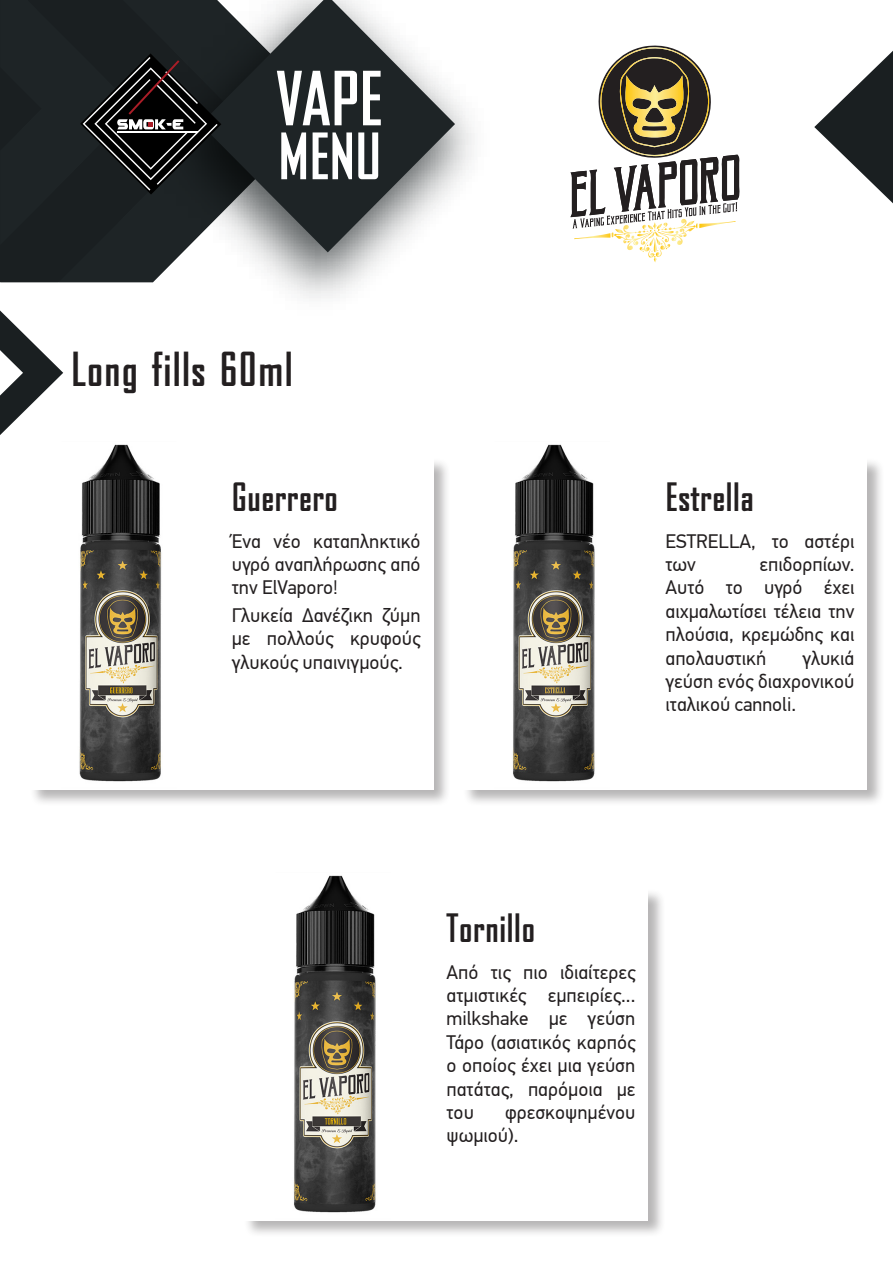
<style>
.page{position:relative;width:893px;height:1263px;background:#fff}
.page>*{position:absolute;margin:0;border:0;box-sizing:border-box;transform-origin:0 0}
.t1{font:700 71.4px "PF Agency Gothic";color:#fff}
.t2{font:700 61.2px "PF Agency Gothic";color:#fff}
.titlos2{font:700 45px "PF Agency Gothic";letter-spacing:.03em;color:#231f20}
.titlos1{font:700 37.5px "PF Agency Gothic";letter-spacing:.02em;color:#231f20}
.text{font:19.5px/23.4px "PF Din Text Pro";color:#231f20;text-align:justify}
</style>
<div class="page">
<svg style="left:814px;top:51px;width:79px;height:153px"></svg>
<div style="left:0;top:246px;width:128px;height:36px;background:#1a1f21"></div>
<svg style="left:128px;top:102px;width:346px;height:196px"></svg>
<svg style="left:201px;top:0;width:254px;height:252px;fill:#1e2426"></svg>
<svg style="left:0;top:0;width:221px;height:246px"></svg>
<svg style="left:570px;top:45px;width:170px;height:218px"></svg>
<svg style="left:0;top:310px;width:63px;height:125px"></svg>
<div style="left:29px;top:458px;width:423px;height:349px;background:#231f20;opacity:.55"></div>
<div style="left:30px;top:458px;width:404px;height:331px;background:#fff"></div>
<div style="left:244px;top:889px;width:422px;height:349px;background:#231f20;opacity:.55"></div>
<div style="left:244px;top:889px;width:404px;height:331px;background:#fff"></div>
<div style="left:463px;top:458px;width:422px;height:349px;background:#231f20;opacity:.55"></div>
<div style="left:463px;top:458px;width:404px;height:331px;background:#fff"></div>
<img style="left:79px;top:444px;width:83px;height:338px">
<img style="left:513px;top:444px;width:82px;height:338px">
<img style="left:293px;top:875px;width:83px;height:338px">
<h1 class="t1" style="left:277px;top:59px;width:107px">VAPE</h1>
<h2 class="t2" style="left:278px;top:123px;width:105px">MENU</h2>
<p class="titlos2" style="left:71px;top:344px;width:223px">Long fills 60ml</p>
<p class="titlos1" style="left:232px;top:477px;width:108px">Guerrero</p>
<p class="text" style="left:232px;top:529px;width:190px">Ένα νέο καταπληκτικό υγρό αναπλήρωσης από την ElVaporo!</p>
<p class="text" style="left:232px;top:604px;width:190px">Γλυκεία Δανέζικη ζύμη με πολλούς κρυφούς γλυκούς υπαινιγμούς.</p>
<p class="titlos1" style="left:665px;top:477px;width:90px">Estrella</p>
<p class="text" style="left:665px;top:529px;width:190px">ESTRELLA, το αστέρι των</p>
<p class="text" style="left:665px;top:553px;width:190px;text-indent:94px">επιδορπίων.<br>Αυτό το υγρό έχει αιχμαλωτίσει τέλεια την πλούσια, κρεμώδης και απολαυστική</p>
<p class="text" style="left:665px;top:646px;width:190px;text-indent:137px">γλυκιά γεύση ενός διαχρονικού ιταλικού cannoli.</p>
<p class="titlos1" style="left:446px;top:908px;width:90px">Tornillo</p>
<p class="text" style="left:446px;top:960px;width:190px">Από τις πιο ιδιαίτερες ατμιστικές εμπειρίες... milkshake με γεύση Τάρο (ασιατικός καρπός ο οποίος έχει μια γεύση πατάτας, παρόμοια με του</p>
<p class="text" style="left:446px;top:1101px;width:190px;text-indent:59px">φρεσκοψημένου ψωμιού).</p>
</div>
